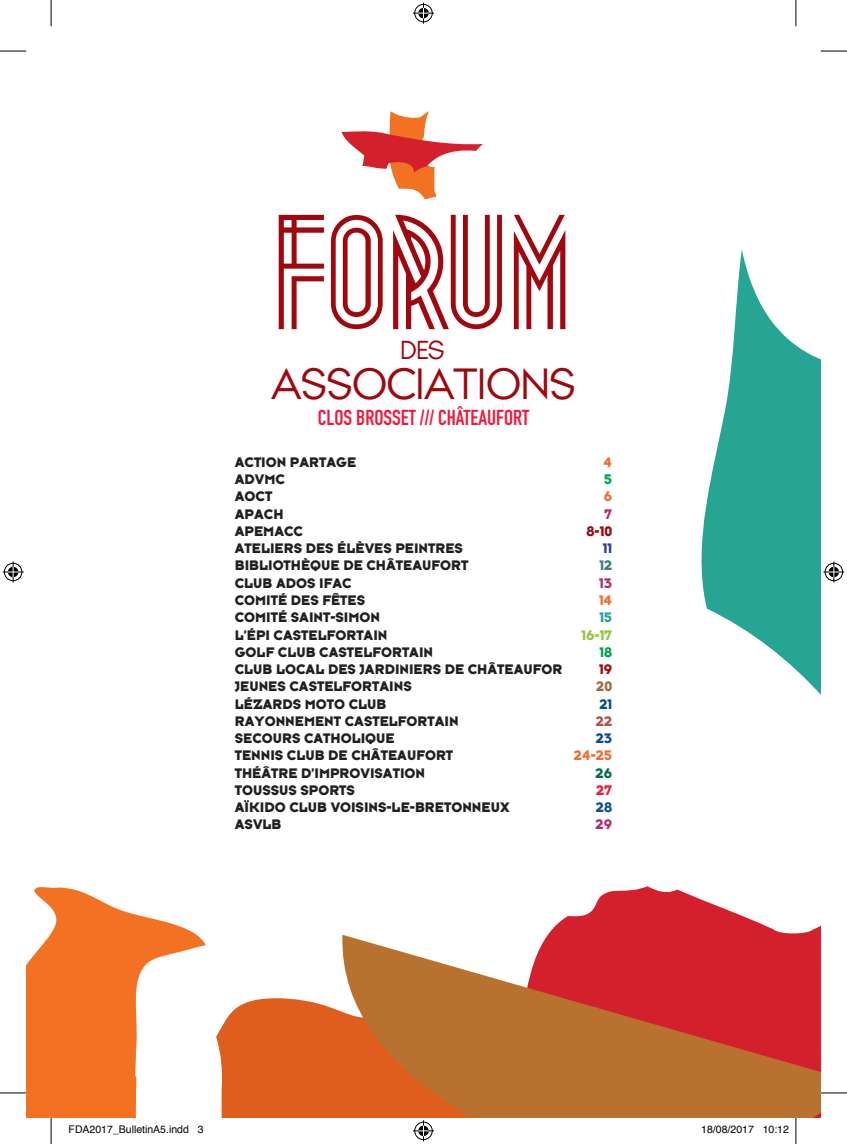
<style>
.page{position:relative;width:847px;height:1144px;background:#fff}
.page>*{position:absolute;margin:0;border:0;box-sizing:border-box;transform-origin:0 0}
.t1{font:143.15px "Metropolis 1920";letter-spacing:-.06em;color:#9f080e}
.t2{font:45.68px "Typeface Seven";letter-spacing:-.02em;color:#9f080e}
.t3{font:27.3px "Typeface Seven";color:#9f080e}
.t4{font:21.35px "DIN Engschrift Std";color:#ed1a3c}
.t5{font:14.35px/17.3px "Typeface Six";color:#231f20}
.t6{font:14.35px "Typeface Six";color:#f26d35}
.t7{font:14.35px "Typeface Six";color:#9f080e}
.t8{font:14.35px "Typeface Six";color:#ac3070}
.t9{font:14.35px "Typeface Six";color:#92c73d}
.t10{font:14.35px "Typeface Six";color:#0b518c}
.t11{font:14.35px "Typeface Six";color:#00a54f}
.t12{font:14.35px "Typeface Six";color:#393d99}
.t13{font:14.35px "Typeface Six";color:#417d81}
.t14{font:14.35px "Typeface Six";color:#26a494}
.t15{font:14.35px "Typeface Six";color:#9d6e43}
.t16{font:14.35px "Typeface Six";color:#b3514f}
.t17{font:14.35px "Typeface Six";color:#114aa0}
.t18{font:14.35px "Typeface Six";color:#017045}
.t19{font:14.35px "Typeface Six";color:#ed1a3c}
.t20{font:10.5px "Helvetica";color:#000}
</style>
<div class="page">
<svg style="left:548px;top:886px;width:272px;height:49px;fill:#d3202c"></svg>
<svg style="left:216px;top:998px;width:121px;height:120px;background:#e26b2f"></svg>
<svg style="left:701px;top:250px;width:119px;height:444px;fill:#26a494"></svg>
<svg style="left:26px;top:887px;width:180px;height:231px;fill:#f37123"></svg>
<svg style="left:337px;top:935px;width:483px;height:183px;background:#c8603b"></svg>
<svg style="left:341px;top:111px;width:142px;height:88px"></svg>
<svg style="left:0;top:51px;width:26px;height:1px"></svg>
<svg style="left:820px;top:51px;width:26px;height:1px"></svg>
<svg style="left:0;top:1092px;width:26px;height:1px"></svg>
<svg style="left:820px;top:1092px;width:26px;height:1px"></svg>
<svg style="left:51px;top:0;width:1px;height:26px"></svg>
<svg style="left:51px;top:1118px;width:1px;height:26px"></svg>
<svg style="left:795px;top:0;width:1px;height:26px"></svg>
<svg style="left:795px;top:1118px;width:1px;height:26px"></svg>
<svg style="left:413px;top:3px;width:21px;height:21px"></svg>
<svg style="left:413px;top:1120px;width:21px;height:21px"></svg>
<svg style="left:3px;top:561px;width:21px;height:21px"></svg>
<svg style="left:823px;top:561px;width:21px;height:21px"></svg>
<h1 class="t1" style="left:278px;top:155px;width:308px">FORUM</h1>
<h3 class="t3" style="left:400px;top:334px;width:46px">des</h3>
<h2 class="t2" style="left:271px;top:357px;width:306px">ASSOCIATIONS</h2>
<h3 class="t4" style="left:318px;top:405px;width:213px">CLOS BROSSET /// CHÂTEAUFORT</h3>
<p class="t5" style="left:235px;top:453px;width:336px">ACTION PARTAGE<br>ADVMC<br>AOCT<br>APACH<br>APEMACC<br>ATELIERS DES ÉLÈVES PEINTRES<br>BIBLIOTHÈQUE DE CHÂTEAUFORT<br>CLUB ADOS IFAC<br>COMITÉ DES FÊTES<br>COMITÉ SAINT-SIMON<br>L’ÉPI CASTELFORTAIN<br>GOLF CLUB CASTELFORTAIN<br>CLUB LOCAL DES JARDINIERS DE CHÂTEAUFORT<br>JEUNES CASTELFORTAINS<br>LÉZARDS MOTO CLUB<br>RAYONNEMENT CASTELFORTAIN<br>SECOURS CATHOLIQUE<br>TENNIS CLUB DE CHÂTEAUFORT<br>THÉÂTRE D’IMPROVISATION<br>TOUSSUS SPORTS<br>AÏKIDO CLUB VOISINS-LE-BRETONNEUX<br>ASVLB</p>
<p class="t6" style="left:603px;top:453px;width:10px">4</p>
<p class="t11" style="left:603px;top:470px;width:10px">5</p>
<p class="t6" style="left:603px;top:488px;width:10px">6</p>
<p class="t8" style="left:604px;top:505px;width:9px">7</p>
<p class="t7" style="left:586px;top:522px;width:27px">8-10</p>
<p class="t12" style="left:602px;top:540px;width:11px">11</p>
<p class="t13" style="left:599px;top:557px;width:14px">12</p>
<p class="t8" style="left:599px;top:574px;width:14px">13</p>
<p class="t6" style="left:598px;top:591px;width:15px">14</p>
<p class="t14" style="left:599px;top:609px;width:14px">15</p>
<p class="t9" style="left:581px;top:626px;width:32px">16-17</p>
<p class="t11" style="left:599px;top:643px;width:14px">18</p>
<p class="t7" style="left:599px;top:660px;width:15px">19</p>
<p class="t15" style="left:596px;top:678px;width:17px">20</p>
<p class="t10" style="left:599px;top:695px;width:14px">21</p>
<p class="t16" style="left:595px;top:712px;width:18px">22</p>
<p class="t17" style="left:595px;top:729px;width:18px">23</p>
<p class="t6" style="left:573px;top:747px;width:40px">24-25</p>
<p class="t18" style="left:595px;top:764px;width:18px">26</p>
<p class="t19" style="left:596px;top:781px;width:18px">27</p>
<p class="t10" style="left:595px;top:798px;width:18px">28</p>
<p class="t8" style="left:595px;top:816px;width:18px">29</p>
<p class="t20" style="left:69px;top:1122px;width:136px">FDA2017_BulletinA5.indd 3</p>
<p class="t20" style="left:701px;top:1122px;width:89px">18/08/2017 10:12</p>
</div>
